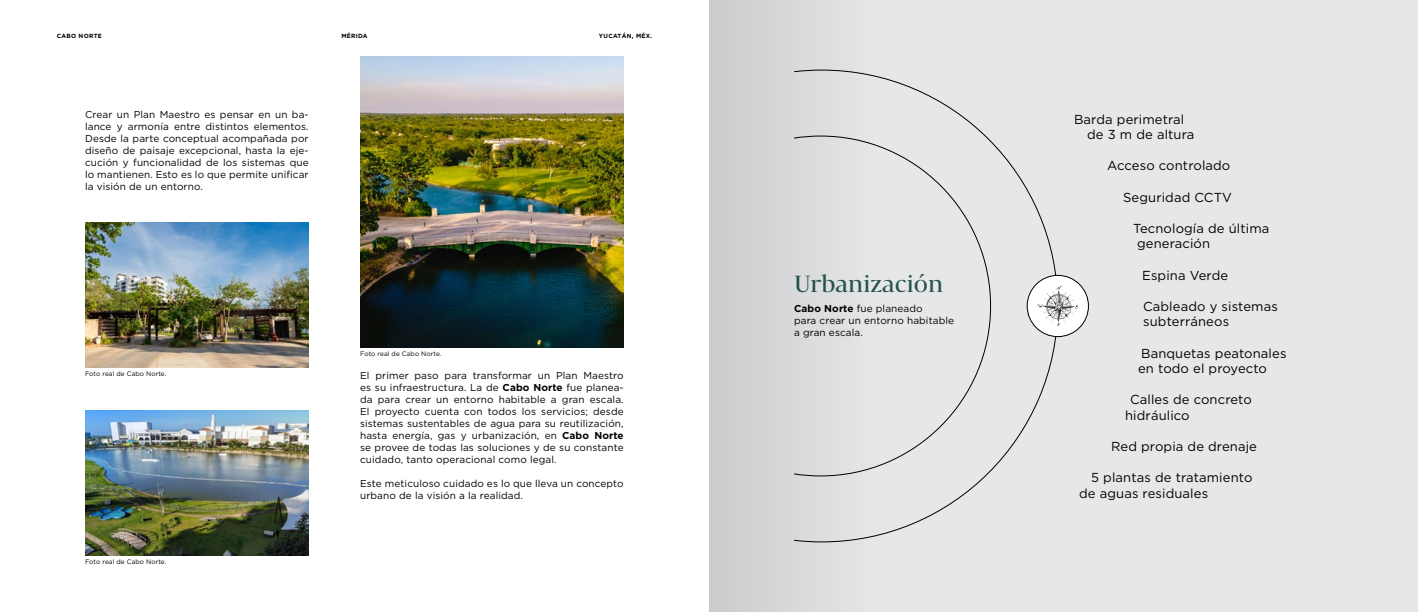
<style>
.page{position:relative;width:1418px;height:612px;background:#fff}
.page>*{position:absolute;margin:0;border:0;box-sizing:border-box;transform-origin:0 0}
.t1{font:22px "Bw Darius DEMO";color:#25534a}
.t2{font:13px/15.6px "Gotham HTF";letter-spacing:.01em;color:#000}
.t3{font:10px/12px "Gotham HTF";letter-spacing:.01em;color:#000;text-align:justify}
.t4{font:6.5px "Gotham HTF";letter-spacing:.01em;color:#000}
.t5{font:700 6px "Gotham HTF";letter-spacing:.05em;color:#000}
.s1{font-weight:700}
</style>
<div class="page">
<div style="left:709px;top:0;width:708px;height:612px;background:#e6e7e8"></div>
<img style="left:85px;top:410px;width:224px;height:145px">
<img style="left:85px;top:223px;width:224px;height:145px">
<img style="left:360px;top:57px;width:263px;height:291px">
<svg style="left:966px;top:118px;width:91px;height:376px"></svg>
<div style="left:1027px;top:275px;width:61px;height:62px;background:#fff;border-radius:50%"></div>
<div style="left:1027px;top:275px;width:61px;height:62px;border:1px solid #000;border-radius:50%"></div>
<svg style="left:1037px;top:286px;width:41px;height:40px"></svg>
<div style="left:709px;top:0;width:257px;height:612px;background:linear-gradient(to right,#cdcecf,#eaebec)"></div>
<p class="t5" style="left:57px;top:32px;width:47px">CABO NORTE</p>
<p class="t5" style="left:341px;top:32px;width:28px">MÉRIDA</p>
<p class="t5" style="left:599px;top:32px;width:55px">YUCATÁN, MÉX.</p>
<p class="t3" style="left:85px;top:108px;width:225px">Crear un Plan Maestro es pensar en un ba&shy;lance y armonía entre distintos elementos.<br>Desde la parte conceptual acompañada por diseño de paisaje excepcional, hasta la eje&shy;cución y funcionalidad de los sistemas que lo mantienen. Esto es lo que permite unificar la visión de un entorno.</p>
<h2 class="t2" style="left:1087px;top:111px;width:109px;text-indent:-13px">Barda perimetral de 3 m de altura</h2>
<h2 class="t2" style="left:1107px;top:158px;width:125px">Acceso controlado</h2>
<h2 class="t2" style="left:1123px;top:189px;width:110px">Seguridad CCTV</h2>
<h2 class="t2" style="left:1137px;top:220px;width:134px;text-indent:-4px">Tecnología de última generación</h2>
<h2 class="t2" style="left:1142px;top:267px;width:87px">Espina Verde</h2>
<h2 class="t2" style="left:1143px;top:298px;width:136px">Cableado y sistemas subterráneos</h2>
<h2 class="t2" style="left:1138px;top:345px;width:150px">Banquetas peatonales en todo el proyecto</h2>
<h2 class="t2" style="left:1125px;top:392px;width:128px;text-indent:5px">Calles de concreto hidráulico</h2>
<h2 class="t2" style="left:1111px;top:439px;width:147px">Red propia de drenaje</h2>
<h2 class="t2" style="left:1079px;top:470px;width:175px;text-indent:12px">5 plantas de tratamiento de aguas residuales</h2>
<h1 class="t1" style="left:794px;top:268px;width:151px">Urbanización</h1>
<p class="t3" style="left:794px;top:303px;width:161px;text-align:left"><span class="s1">Cabo Norte</span> fue planeado<br>para crear un entorno habitable a gran escala.</p>
<p class="t4" style="left:360px;top:350px;width:83px">Foto real de Cabo Norte.</p>
<p class="t3" style="left:360px;top:369px;width:265px">El primer paso para transformar un Plan Maestro es su infraestructura. La de <span class="s1">Cabo Norte</span> fue planea&shy;da para crear un entorno habitable a gran escala.<br>El proyecto cuenta con todos los servicios; desde sistemas sustentables de agua para su reutilización, hasta energía, gas y urbanización, en <span class="s1">Cabo Norte </span>se provee de todas las soluciones y de su constante cuidado, tanto operacional como legal.</p>
<p class="t3" style="left:360px;top:477px;width:265px">Este meticuloso cuidado es lo que lleva un concepto urbano de la visión a la realidad.</p>
<p class="t4" style="left:85px;top:370px;width:83px">Foto real de Cabo Norte.</p>
<p class="t4" style="left:85px;top:558px;width:83px">Foto real de Cabo Norte.</p>
</div>
